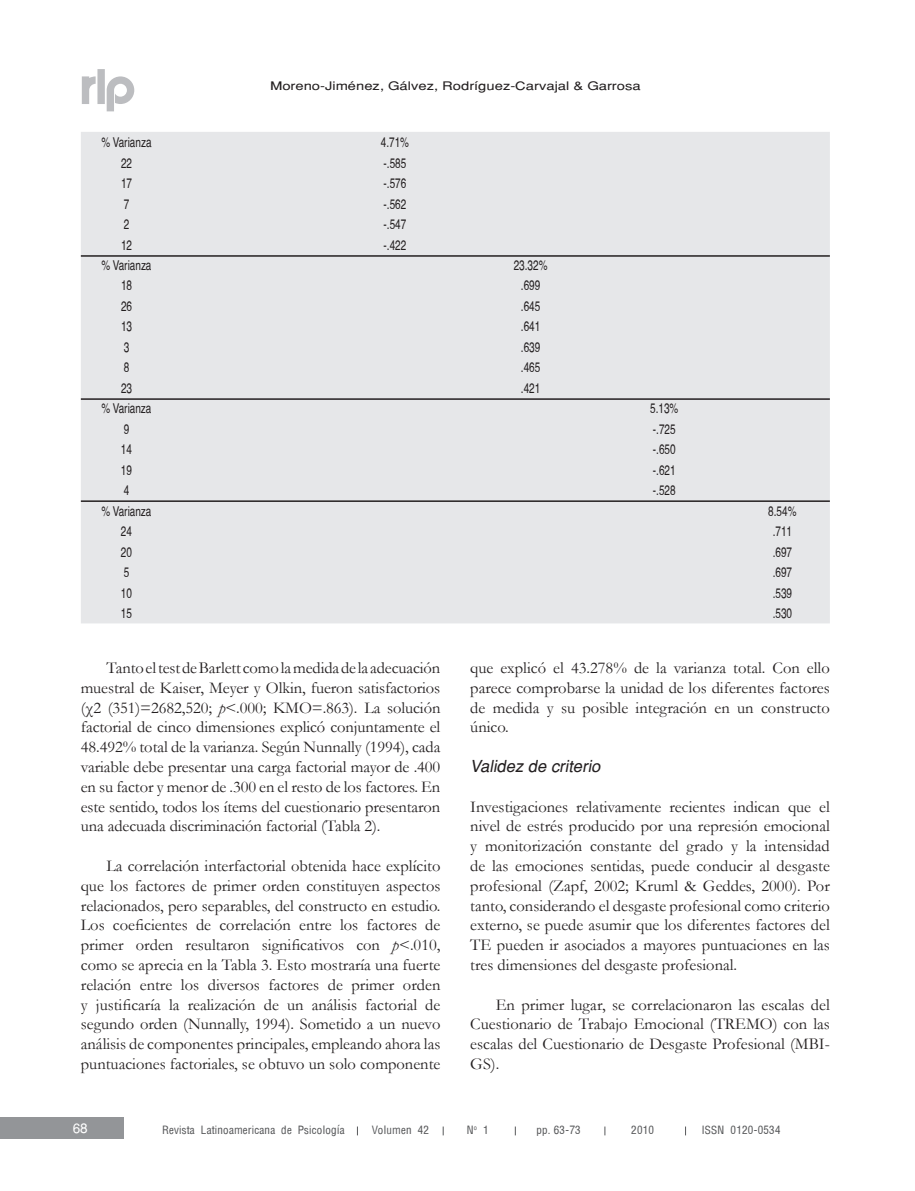
<style>
.page{position:relative;width:915px;height:1191px;background:#fff}
.page>*{position:absolute;margin:0;border:0;box-sizing:border-box;transform-origin:0 0}
.t1{font:16.5px/19.8px "Garamond";color:#231f20;text-align:justify}
.t2{font:italic 16.5px "Helvetica";color:#231f20}
.t3{font:condensed 13.5px "Helvetica";color:#231f20;scale:.9 1}
.t4{font:13.5px "Helvetica";color:#fff}
.t5{font:100 condensed 12.75px "Helvetica";color:#57585a}
.t6{font:11.7px "Helvetica";color:#231f20;scale:1.25 1}
.s1{font-style:italic}
.s2{font-weight:400}
.s3{color:#fff}
</style>
<div class="page">
<div style="left:0;top:1117px;width:124px;height:21px;background:#939598"></div>
<svg style="left:82px;top:69px;width:52px;height:42px"></svg>
<div style="left:81px;top:132px;width:748px;height:491px;background:#e6e7e9"></div>
<hr style="left:81px;top:255px;width:748px;height:2px;background:#231f20">
<hr style="left:81px;top:398px;width:748px;height:2px;background:#231f20">
<hr style="left:81px;top:500px;width:748px;height:2px;background:#231f20">
<p class="t6" style="left:270px;top:78px;width:298px">Moreno-Jiménez, Gálvez, Rodríguez-Carvajal &amp; Garrosa</p>
<p class="t3" style="left:101px;top:134px;width:57px">% Varianza</p>
<p class="t3" style="left:380px;top:134px;width:33px">4.71%</p>
<p class="t3" style="left:121px;top:155px;width:14px">22</p>
<p class="t3" style="left:383px;top:155px;width:27px">-.585</p>
<p class="t3" style="left:121px;top:175px;width:14px">17</p>
<p class="t3" style="left:383px;top:175px;width:27px">-.576</p>
<p class="t3" style="left:124px;top:196px;width:8px">7</p>
<p class="t3" style="left:383px;top:196px;width:27px">-.562</p>
<p class="t3" style="left:124px;top:216px;width:8px">2</p>
<p class="t3" style="left:383px;top:216px;width:27px">-.547</p>
<p class="t3" style="left:121px;top:237px;width:14px">12</p>
<p class="t3" style="left:383px;top:237px;width:27px">-.422</p>
<p class="t3" style="left:101px;top:257px;width:57px">% Varianza</p>
<p class="t3" style="left:513px;top:257px;width:39px">23.32%</p>
<p class="t3" style="left:121px;top:278px;width:14px">18</p>
<p class="t3" style="left:520px;top:278px;width:23px">.699</p>
<p class="t3" style="left:121px;top:298px;width:14px">26</p>
<p class="t3" style="left:520px;top:298px;width:23px">.645</p>
<p class="t3" style="left:121px;top:319px;width:14px">13</p>
<p class="t3" style="left:520px;top:319px;width:23px">.641</p>
<p class="t3" style="left:124px;top:339px;width:8px">3</p>
<p class="t3" style="left:520px;top:339px;width:23px">.639</p>
<p class="t3" style="left:124px;top:360px;width:8px">8</p>
<p class="t3" style="left:520px;top:360px;width:23px">.465</p>
<p class="t3" style="left:121px;top:380px;width:14px">23</p>
<p class="t3" style="left:520px;top:380px;width:23px">.421</p>
<p class="t3" style="left:101px;top:401px;width:57px">% Varianza</p>
<p class="t3" style="left:650px;top:401px;width:33px">5.13%</p>
<p class="t3" style="left:124px;top:421px;width:8px">9</p>
<p class="t3" style="left:652px;top:421px;width:27px">-.725</p>
<p class="t3" style="left:121px;top:442px;width:14px">14</p>
<p class="t3" style="left:652px;top:442px;width:27px">-.650</p>
<p class="t3" style="left:121px;top:462px;width:14px">19</p>
<p class="t3" style="left:652px;top:462px;width:27px">-.621</p>
<p class="t3" style="left:124px;top:483px;width:8px">4</p>
<p class="t3" style="left:652px;top:483px;width:27px">-.528</p>
<p class="t3" style="left:101px;top:503px;width:57px">% Varianza</p>
<p class="t3" style="left:768px;top:503px;width:33px">8.54%</p>
<p class="t3" style="left:121px;top:524px;width:14px">24</p>
<p class="t3" style="left:772px;top:524px;width:23px">.711</p>
<p class="t3" style="left:121px;top:544px;width:14px">20</p>
<p class="t3" style="left:772px;top:544px;width:23px">.697</p>
<p class="t3" style="left:124px;top:565px;width:8px">5</p>
<p class="t3" style="left:772px;top:565px;width:23px">.697</p>
<p class="t3" style="left:121px;top:585px;width:14px">10</p>
<p class="t3" style="left:772px;top:585px;width:23px">.539</p>
<p class="t3" style="left:121px;top:605px;width:14px">15</p>
<p class="t3" style="left:772px;top:605px;width:23px">.530</p>
<p class="t1" style="left:81px;top:657px;width:361px;text-indent:26px">Tanto el test de Barlett como la medida de la adecuación muestral de Kaiser, Meyer y Olkin, fueron satisfactorios (χ2 (351)=2682,520; <span class="s1">p</span>&lt;.000; KMO=.863). La solución factorial de cinco dimensiones explicó conjuntamente el 48.492% total de la varianza. Según Nunnally (1994), cada variable debe presentar una carga factorial mayor de .400 en su factor y menor de .300 en el resto de los factores. En este sentido, todos los ítems del cuestionario presentaron una adecuada discriminación factorial (Tabla 2).</p>
<p class="t1" style="left:81px;top:855px;width:361px;text-indent:26px">La correlación interfactorial obtenida hace explícito que los factores de primer orden constituyen aspectos relacionados, pero separables, del constructo en estudio.<br>Los coeficientes de correlación entre los factores de primer orden resultaron significativos con <span class="s1">p</span>&lt;.010, como se aprecia en la Tabla 3. Esto mostraría una fuerte relación entre los diversos factores de primer orden y justificaría la realización de un análisis factorial de segundo orden (Nunnally, 1994). Sometido a un nuevo análisis de componentes principales, empleando ahora las puntuaciones factoriales, se obtuvo un solo componente</p>
<p class="t1" style="left:470px;top:657px;width:361px">que explicó el 43.278% de la varianza total. Con ello parece comprobarse la unidad de los diferentes factores de medida y su posible integración en un constructo único.</p>
<p class="t2" style="left:470px;top:756px;width:135px">Validez de criterio</p>
<p class="t1" style="left:470px;top:796px;width:361px">Investigaciones relativamente recientes indican que el nivel de estrés producido por una represión emocional y monitorización constante del grado y la intensidad de las emociones sentidas, puede conducir al desgaste profesional (Zapf, 2002; Kruml &amp; Geddes, 2000). Por tanto, considerando el desgaste profesional como criterio externo, se puede asumir que los diferentes factores del TE pueden ir asociados a mayores puntuaciones en las tres dimensiones del desgaste profesional.</p>
<p class="t1" style="left:470px;top:994px;width:361px;text-indent:26px">En primer lugar, se correlacionaron las escalas del Cuestionario de Trabajo Emocional (TREMO) con las escalas del Cuestionario de Desgaste Profesional (MBI-GS).</p>
<p class="t4" style="left:73px;top:1120px;width:17px">68</p>
<p class="t5" style="left:162px;top:1125px;width:184px">Revista Latinoamericana de Psicolog<span class="s2">í</span>a</p>
<p class="t5" style="left:371px;top:1124px;width:59px">Volumen 42</p>
<p class="t5" style="left:466px;top:1124px;width:24px">N<sup>o</sup> 1</p>
<p class="t5" style="left:536px;top:1124px;width:46px">pp.<span class="s3">.</span>63-73</p>
<p class="t5" style="left:631px;top:1124px;width:25px">2010</p>
<p class="t5" style="left:701px;top:1124px;width:81px">ISSN 0120-0534</p>
</div>
